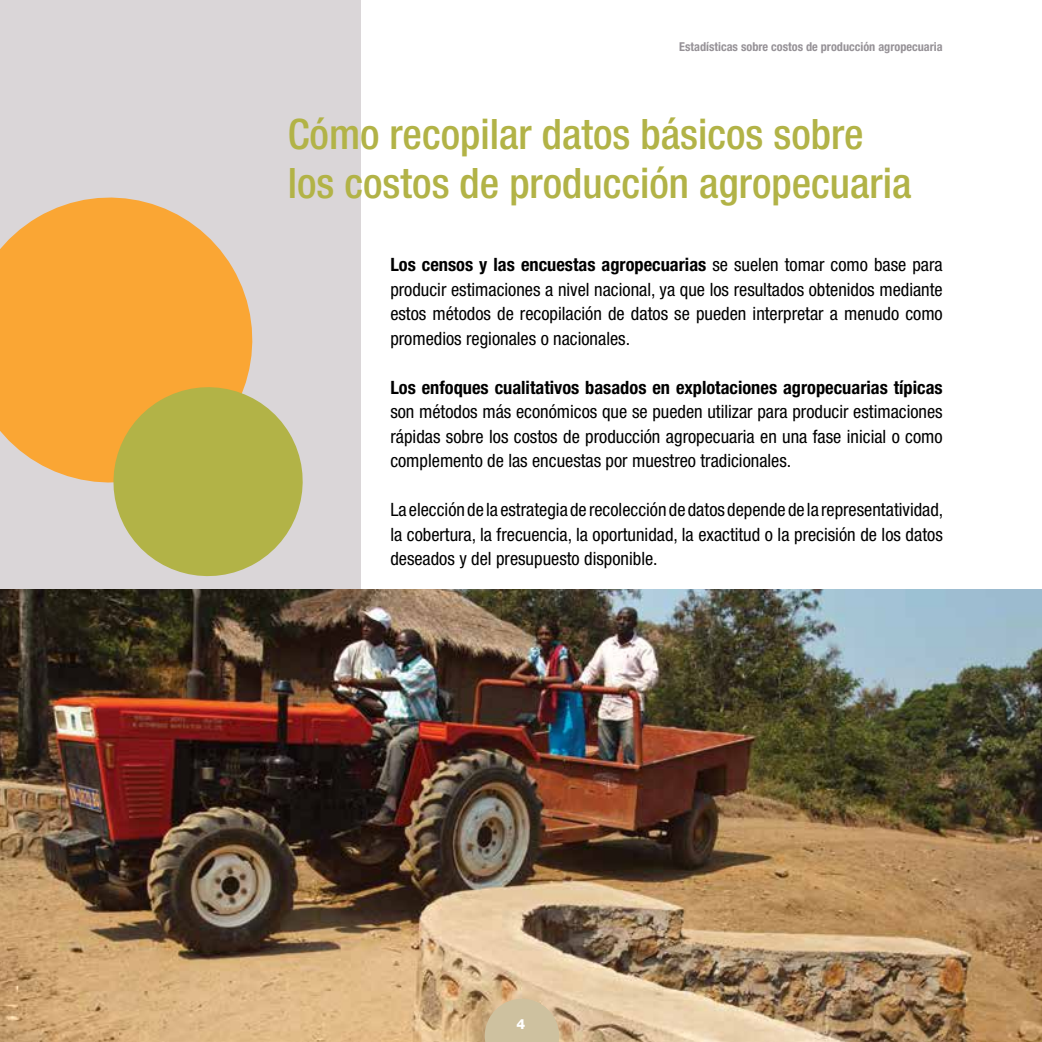
<style>
.page{position:relative;width:1042px;height:1042px;background:#fff}
.page>*{position:absolute;margin:0;border:0;box-sizing:border-box;transform-origin:0 0}
.t1{font:500 condensed 42px/49px "Helvetica Neue LT Std";color:#b2b347}
.t2{font:condensed 18.38px/24.5px "Helvetica Neue LT Std";color:#000;text-align:justify}
.t3{font:700 condensed 18.38px "Helvetica Neue LT Std";color:#000}
.t4{font:800 14px "Helvetica Neue LT Std";color:#fff}
.t5{font:700 condensed 12.25px "Helvetica Neue LT Std";color:#969297}
.s1{font-weight:700}
</style>
<div class="page">
<div style="left:0;top:0;width:360px;height:1042px;background:#dad6d8"></div>
<img style="left:0;top:590px;width:1042px;height:452px">
<svg style="left:0;top:197px;width:253px;height:285px;background:#f5ac4b"></svg>
<svg style="left:100px;top:374px;width:203px;height:203px;fill:#b2b347"></svg>
<svg style="left:485px;top:998px;width:74px;height:44px;background:#cfbe9b"></svg>
<p class="t5" style="left:679px;top:39px;width:265px">Estadísticas sobre costos de producción agropecuaria</p>
<h1 class="t1" style="left:288px;top:109px;width:625px">Cómo recopilar datos básicos sobre los costos de producción agropecuaria</h1>
<p class="t2" style="left:390px;top:252px;width:554px"><span class="s1">Los censos y las encuestas agropecuarias</span> se suelen tomar como base para producir estimaciones a nivel nacional, ya que los resultados obtenidos mediante estos métodos de recopilación de datos se pueden interpretar a menudo como promedios regionales o nacionales.</p>
<p class="t3" style="left:390px;top:376px;width:554px">Los enfoques cualitativos basados en explotaciones agropecuarias típicas</p>
<p class="t2" style="left:390px;top:399px;width:554px">son métodos más económicos que se pueden utilizar para producir estimaciones rápidas sobre los costos de producción agropecuaria en una fase inicial o como complemento de las encuestas por muestreo tradicionales.</p>
<p class="t2" style="left:390px;top:497px;width:554px">La elección de la estrategia de recolección de datos depende de la representatividad, la cobertura, la frecuencia, la oportunidad, la exactitud o la precisión de los datos deseados y del presupuesto disponible.</p>
<p class="t4" style="left:516px;top:1015px;width:10px">4</p>
</div>
